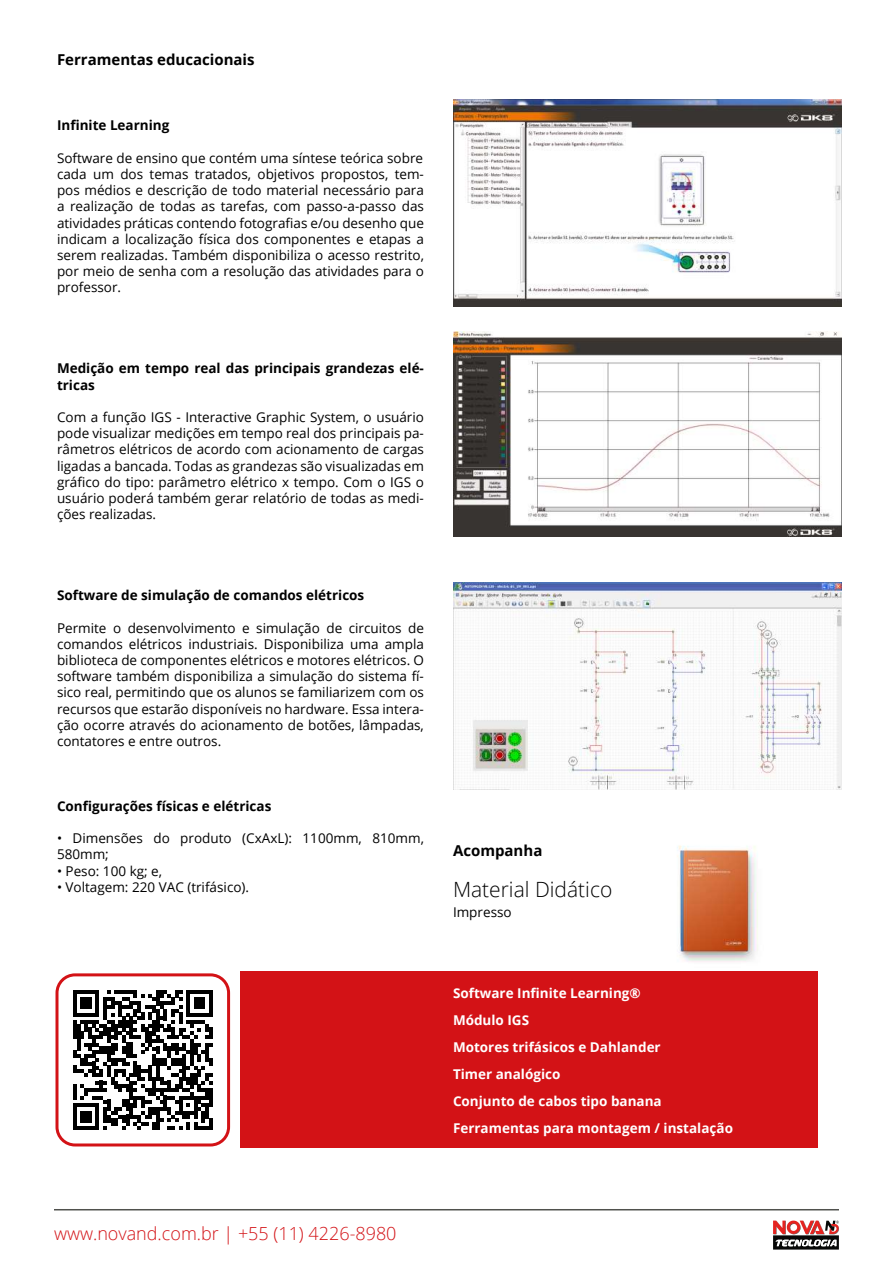
<style>
.page{position:relative;width:893px;height:1263px;background:#fff}
.page>*{position:absolute;margin:0;border:0;box-sizing:border-box;transform-origin:0 0}
.t1{font:300 21px "Open Sans";color:#000}
.t2{font:300 18px "Open Sans";color:#d31216}
.t3{font:700 15px "Open Sans";color:#000}
.t4{font:13.5px/16.2px "Open Sans";color:#000;text-align:justify}
.t5{font:700 13.5px/16.2px "Open Sans";color:#000}
.t6{font:700 13.5px/27px "Open Sans";color:#fff}
</style>
<div class="page">
<svg style="left:773px;top:1220px;width:66px;height:29px"></svg>
<hr style="left:54px;top:1209px;width:785px;height:1px;background:#50514d">
<div style="left:240px;top:972px;width:578px;height:176px;background:#d31216"></div>
<svg style="left:73px;top:990px;width:140px;height:140px"></svg>
<hr style="left:209px;top:1088px;width:4px;height:19px;background:#000">
<hr style="left:209px;top:1118px;width:4px;height:12px;background:#000">
<div style="left:56px;top:973px;width:174px;height:173px;border:3px solid #d31216;border-radius:18px"></div>
<img style="left:453px;top:99px;width:389px;height:208px">
<img style="left:453px;top:331px;width:389px;height:206px">
<img style="left:453px;top:582px;width:389px;height:207px">
<img style="left:677px;top:845px;width:81px;height:117px">
<p class="t3" style="left:57px;top:49px;width:199px">Ferramentas educacionais</p>
<p class="t5" style="left:57px;top:117px;width:114px">Infinite Learning</p>
<p class="t4" style="left:57px;top:149px;width:368px">Software de ensino que contém uma síntese teórica sobre cada um dos temas tratados, objetivos propostos, tem&shy;pos médios e descrição de todo material necessário para a realização de todas as tarefas, com passo-a-passo das atividades práticas contendo fotografias e/ou desenho que indicam a localização física dos componentes e etapas a serem realizadas. Também disponibiliza o acesso restrito, por meio de senha com a resolução das atividades para o professor.</p>
<p class="t5" style="left:57px;top:360px;width:368px">Medição em tempo real das principais grandezas elé&shy;tricas</p>
<p class="t4" style="left:57px;top:409px;width:368px">Com a função IGS - Interactive Graphic System, o usuário pode visualizar medições em tempo real dos principais pa&shy;râmetros elétricos de acordo com acionamento de cargas ligadas a bancada. Todas as grandezas são visualizadas em gráfico do tipo: parâmetro elétrico x tempo. Com o IGS o usuário poderá também gerar relatório de todas as medi&shy;ções realizadas.</p>
<p class="t5" style="left:57px;top:587px;width:309px">Software de simulação de comandos elétricos</p>
<p class="t4" style="left:57px;top:619px;width:368px">Permite o desenvolvimento e simulação de circuitos de comandos elétricos industriais. Disponibiliza uma ampla biblioteca de componentes elétricos e motores elétricos. O software também disponibiliza a simulação do sistema fí&shy;sico real, permitindo que os alunos se familiarizem com os recursos que estarão disponíveis no hardware. Essa intera&shy;ção ocorre através do acionamento de botões, lâmpadas, contatores e entre outros.</p>
<p class="t5" style="left:57px;top:797px;width:216px">Configurações físicas e elétricas</p>
<p class="t4" style="left:57px;top:830px;width:368px">• Dimensões do produto (CxAxL): 1100mm, 810mm,<br>580mm;</p>
<p class="t4" style="left:57px;top:862px;width:107px">• Peso: 100 kg; e,</p>
<p class="t4" style="left:57px;top:878px;width:194px">• Voltagem: 220 VAC (trifásico).</p>
<p class="t3" style="left:453px;top:839px;width:91px">Acompanha</p>
<h1 class="t1" style="left:453px;top:875px;width:161px">Material Didático</h1>
<p class="t4" style="left:453px;top:903px;width:60px">Impresso</p>
<p class="t6" style="left:453px;top:979px;width:282px">Software Infinite Learning®<br>Módulo IGS<br>Motores trifásicos e Dahlander<br>Timer analógico<br>Conjunto de cabos tipo banana<br>Ferramentas para montagem / instalação</p>
<h2 class="t2" style="left:54px;top:1221px;width:344px">www.novand.com.br | +55 (11) 4226-8980</h2>
</div>
